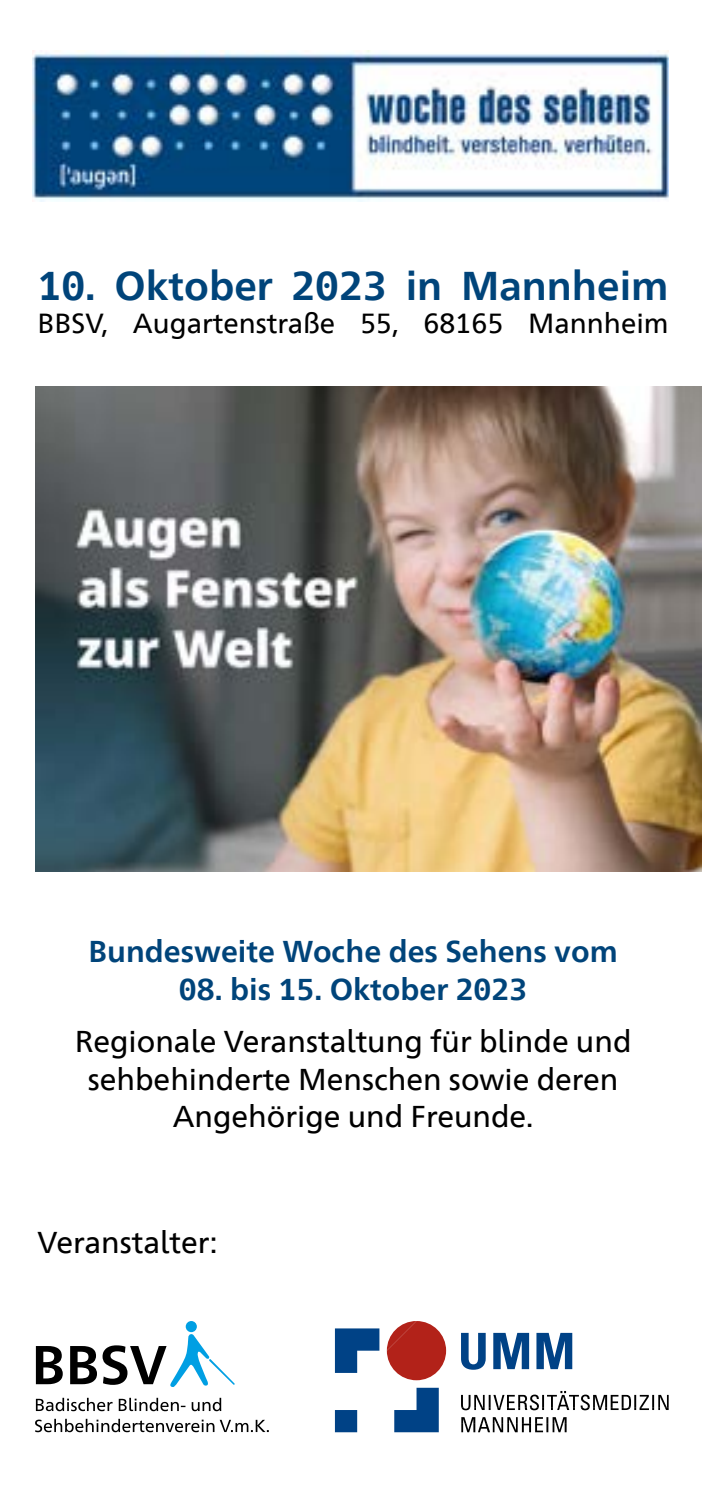
<style>
.page{position:relative;width:702px;height:1489px;background:#fff}
.page>*{position:absolute;margin:0;border:0;box-sizing:border-box;transform-origin:0 0}
.H1_Headline{font:700 40px "Frutiger Neue 1450 Pro";color:#00447a}
.P_Fließtext{font:30px/37.5px "Frutiger Neue 1450 Pro";color:#000;text-align:center}
.H2_Subheadline_Text_in_blau{font:700 30px "Frutiger Neue 1450 Pro";color:#00447a}
.P_Fließtext-2{font:27.5px "Frutiger Neue 1450 Pro";color:#000}
</style>
<div class="page">
<img style="left:33px;top:51px;width:635px;height:151px">
<img style="left:35px;top:386px;width:667px;height:485px">
<div style="left:186px;top:1320px;width:11px;height:11px;background:#009fe3;border-radius:50%"></div>
<svg style="left:35px;top:1418px;width:233px;height:13px"></svg>
<svg style="left:36px;top:1397px;width:185px;height:13px"></svg>
<svg style="left:36px;top:1332px;width:199px;height:55px"></svg>
<svg style="left:461px;top:1417px;width:105px;height:14px"></svg>
<svg style="left:461px;top:1390px;width:207px;height:20px"></svg>
<svg style="left:461px;top:1332px;width:111px;height:37px"></svg>
<svg style="left:335px;top:1321px;width:111px;height:110px"></svg>
<h1 class="H1_Headline" style="left:38px;top:257px;width:632px">10. Oktober 2023 in Mannheim</h1>
<p class="P_Fließtext-2" style="left:38px;top:303px;width:632px">BBSV, Augartenstraße 55, 68165 Mannheim</p>
<h2 class="H2_Subheadline_Text_in_blau" style="left:88px;top:930px;width:530px">Bundesweite Woche des Sehens vom</h2>
<h2 class="H2_Subheadline_Text_in_blau" style="left:179px;top:967px;width:350px">08. bis 15. Oktober 2023</h2>
<p class="P_Fließtext" style="left:75px;top:1020px;width:558px">Regionale Veranstaltung für blinde und sehbehinderte Menschen sowie deren<br>Angehörige und Freunde.</p>
<p class="P_Fließtext" style="left:38px;top:1221px;width:182px">Veranstalter:</p>
</div>
